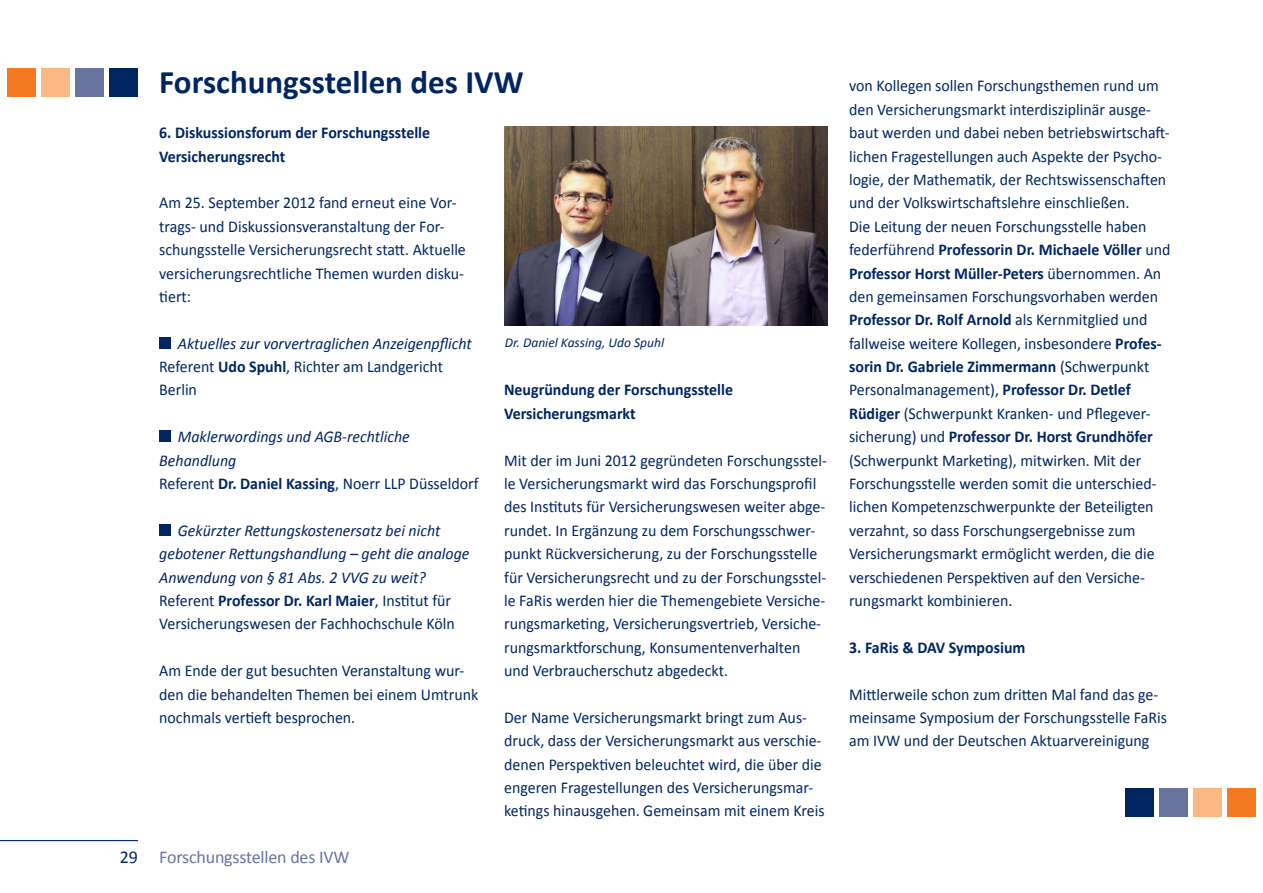
<style>
.page{position:relative;width:1263px;height:893px;background:#fff}
.page>*{position:absolute;margin:0;border:0;box-sizing:border-box;transform-origin:0 0}
.t1{font:700 33px "Calibri";color:#002561}
.t2{font:18px "Calibri";letter-spacing:-.01em;color:#6973a0}
.t3{font:16.5px/23.4px "Calibri";color:#002561;scale:.96 1}
.t4{font:italic 16.5px/23.4px "Calibri";color:#002561;scale:.96 1}
.t5{font:700 16.5px/23.4px "Calibri";color:#002561;scale:.96 1}
.t6{font:italic 13.5px "Calibri";color:#002561}
.s1{font-style:normal}
.s2{font-weight:700;font-style:normal}
.s3{color:#002561}
.s4{font-weight:700}
</style>
<div class="page">
<hr style="left:0;top:840px;width:138px;height:1px;background:#002561">
<div style="left:1227px;top:788px;width:28px;height:28px;background:#f47920"></div>
<div style="left:1125px;top:788px;width:29px;height:28px;background:#002561"></div>
<div style="left:1193px;top:788px;width:28px;height:28px;background:#fbb784"></div>
<div style="left:1159px;top:788px;width:29px;height:28px;background:#6973a0"></div>
<div style="left:7px;top:68px;width:29px;height:29px;background:#f47920"></div>
<div style="left:109px;top:68px;width:29px;height:29px;background:#002561"></div>
<div style="left:41px;top:68px;width:29px;height:29px;background:#fbb784"></div>
<div style="left:75px;top:68px;width:29px;height:29px;background:#6973a0"></div>
<div style="left:159px;top:337px;width:12px;height:12px;background:#002561"></div>
<div style="left:159px;top:430px;width:12px;height:12px;background:#002561"></div>
<div style="left:159px;top:524px;width:12px;height:12px;background:#002561"></div>
<img style="left:504px;top:126px;width:324px;height:199px">
<h1 class="t1" style="left:159px;top:61px;width:366px">Forschungsstellen des IVW</h1>
<p class="t5" style="left:159px;top:121px;width:284px">6. Diskussionsforum der Forschungsstelle<br>Versicherungsrecht</p>
<p class="t3" style="left:159px;top:191px;width:321px">Am 25. September 2012 fand erneut eine Vor&shy;trags- und Diskussionsveranstaltung der For&shy;schungsstelle Versicherungsrecht statt. Aktuelle versicherungsrechtliche Themen wurden disku&shy;tiert:</p>
<p class="t4" style="left:159px;top:331px;width:327px;text-indent:19px">Aktuelles zur vorvertraglichen Anzeigenpflicht<br><span class="s1">Referent</span> <span class="s2">Udo Spuhl</span><span class="s1">, Richter am Landgericht<br>Berlin</span></p>
<p class="t4" style="left:159px;top:425px;width:334px;text-indent:19px">Maklerwordings und AGB-rechtliche<br>Behandlung<br><span class="s1">Referent</span> <span class="s2">Dr. Daniel Kassing</span><span class="s1">, Noerr LLP Düsseldorf</span></p>
<p class="t4" style="left:159px;top:518px;width:325px;text-indent:19px">Gekürzter Rettungskostenersatz bei nicht gebotener Rettungshandlung – geht die analoge Anwendung von § 81 Abs. 2 VVG zu weit?<br><span class="s1">Referent</span> <span class="s2">Professor Dr. Karl Maier</span><span class="s1">, Institut für Versicherungswesen der Fachhochschule Köln</span></p>
<p class="t3" style="left:159px;top:659px;width:334px">Am Ende der gut besuchten Veranstaltung wur&shy;den die behandelten Themen bei einem Umtrunk nochmals vertieft besprochen.</p>
<p class="t6" style="left:505px;top:334px;width:161px">Dr. Daniel Kassing, Udo Spuhl</p>
<p class="t5" style="left:504px;top:378px;width:240px">Neugründung der Forschungsstelle<br>Versicherungsmarkt</p>
<p class="t3" style="left:504px;top:448px;width:338px">Mit der im Juni 2012 gegründeten Forschungsstel&shy;le Versicherungsmarkt wird das Forschungsprofil des Instituts für Versicherungswesen weiter abge&shy;rundet. In Ergänzung zu dem Forschungsschwer&shy;punkt Rückversicherung, zu der Forschungsstelle für Versicherungsrecht und zu der Forschungsstel&shy;le FaRis werden hier die Themengebiete Versiche&shy;rungsmarketing, Versicherungsvertrieb, Versiche&shy;rungsmarktforschung, Konsumentenverhalten und Verbraucherschutz abgedeckt.</p>
<p class="t3" style="left:504px;top:705px;width:335px">Der Name Versicherungsmarkt bringt zum Aus&shy;druck, dass der Versicherungsmarkt aus verschie&shy;denen Perspektiven beleuchtet wird, die über die engeren Fragestellungen des Versicherungsmar&shy;ketings hinausgehen. Gemeinsam mit einem Kreis</p>
<p class="t2" style="left:120px;top:846px;width:231px"><span class="s3">29</span> Forschungsstellen des IVW</p>
<p class="t3" style="left:849px;top:74px;width:336px">von Kollegen sollen Forschungsthemen rund um den Versicherungsmarkt interdisziplinär ausge&shy;baut werden und dabei neben betriebswirtschaft&shy;lichen Fragestellungen auch Aspekte der Psycho&shy;logie, der Mathematik, der Rechtswissenschaften und der Volkswirtschaftslehre einschließen.<br>Die Leitung der neuen Forschungsstelle haben federführend <span class="s4">Professorin Dr. Michaele Völler</span> und <span class="s4">Professor Horst Müller-Peters</span> übernommen. An den gemeinsamen Forschungsvorhaben werden <span class="s4">Professor Dr. Rolf Arnold</span> als Kernmitglied und fallweise weitere Kollegen, insbesondere <span class="s4">Profes&shy;sorin Dr. Gabriele Zimmermann</span> (Schwerpunkt Personalmanagement), <span class="s4">Professor Dr. Detlef Rüdiger</span> (Schwerpunkt Kranken- und Pflegever&shy;sicherung) und <span class="s4">Professor Dr. Horst Grundhöfer </span>(Schwerpunkt Marketing), mitwirken. Mit der Forschungsstelle werden somit die unterschied&shy;lichen Kompetenzschwerpunkte der Beteiligten verzahnt, so dass Forschungsergebnisse zum Versicherungsmarkt ermöglicht werden, die die verschiedenen Perspektiven auf den Versiche&shy;rungsmarkt kombinieren.</p>
<p class="t5" style="left:849px;top:635px;width:185px">3. FaRis &amp; DAV Symposium</p>
<p class="t3" style="left:849px;top:682px;width:333px">Mittlerweile schon zum dritten Mal fand das ge&shy;meinsame Symposium der Forschungsstelle FaRis am IVW und der Deutschen Aktuarvereinigung</p>
</div>
